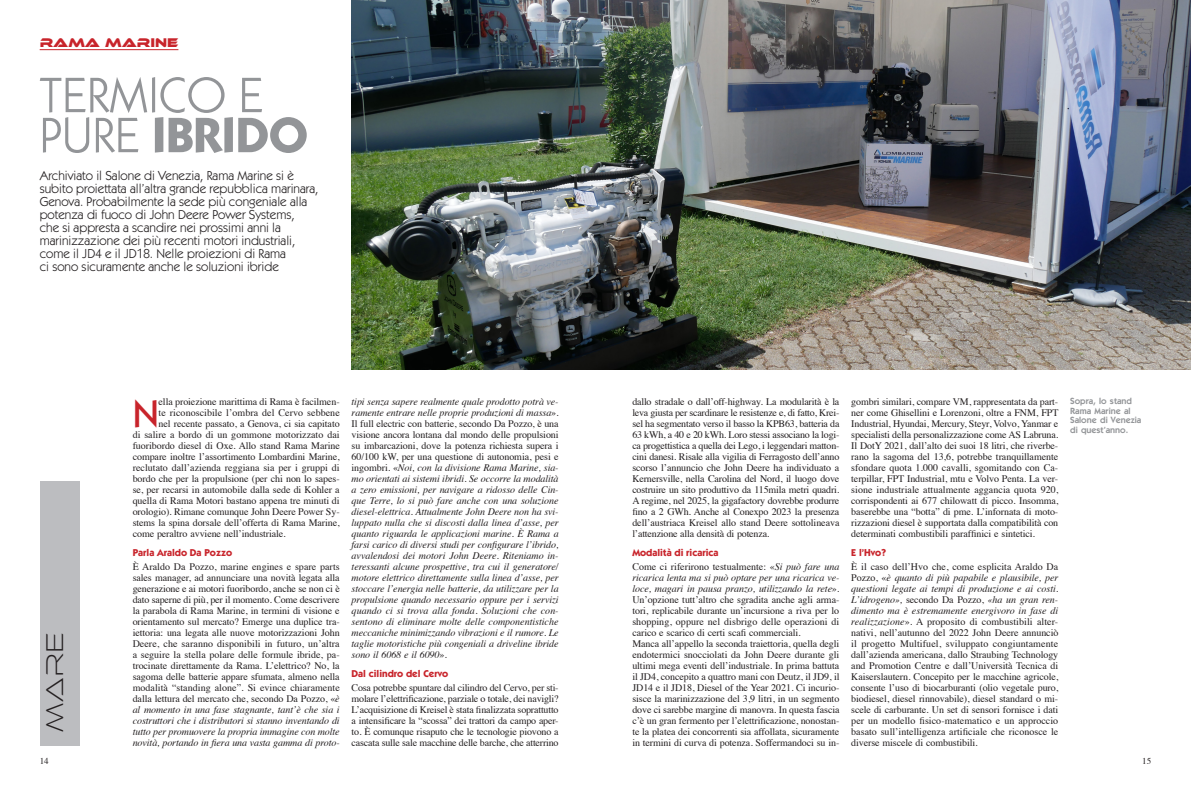
<style>
.page{position:relative;width:1191px;height:786px;background:#fff}
.page>*{position:absolute;margin:0;border:0;box-sizing:border-box;transform-origin:0 0}
.tit1{font:50px/40px "ITC Kabel Std";color:#939598}
.corpo_testo_-_Capolettera{font:500 39.3px "ITC Kabel Std";color:#c8242b}
.testatina_laterale{font:25px "Ethnocentric El";color:#231f20}
.sommario{font:13px/13px "ITC Kabel Std";color:#231f20}
.occhiello{font:700 13px "Ethnocentric Rg";color:#c8242b}
.corpo_testo{font:10px/11px "Times";letter-spacing:-.01em;color:#231f20;text-align:justify}
.corpo_testo-2{font:italic 10px/11px "Times";letter-spacing:-.01em;color:#231f20;text-align:justify}
.corpo_testo_-_Capolettera-2{font:10px "Times";letter-spacing:-.005em;color:#231f20}
.titolino{font:700 10px "ITC Kabel Std";color:#c8242b}
.dida_sinistra{font:600 9px/9.5px "ITC Kabel Std";letter-spacing:.005em;color:#939598}
.t1{font:9px "Times";color:#231f20}
.s1{font-weight:700}
.s2{font-style:italic}
.s3{font-style:normal}
</style>
<div class="page">
<hr style="left:40px;top:49px;width:138px;height:1px;background:#c8242b">
<div style="left:40px;top:481px;width:39px;height:265px;background:#bcbdc0"></div>
<img style="left:351px;top:0;width:840px;height:369px">
<p class="occhiello" style="left:40px;top:34px;width:140px">RAMA MARINE</p>
<p class="tit1" style="left:40px;top:75px;width:270px">TERMICO E<br>PURE <span class="s1">IBRIDO</span></p>
<p class="sommario" style="left:40px;top:169px;width:280px">Archiviato il Salone di Venezia, Rama Marine si è subito proiettata all’altra grande repubblica marinara, Genova. Probabilmente la sede più congeniale alla potenza di fuoco di John Deere Power Systems,<br>che si appresta a scandire nei prossimi anni la marinizzazione dei più recenti motori industriali, come il JD4 e il JD18. Nelle proiezioni di Rama</p>
<p class="sommario" style="left:40px;top:260px;width:241px">ci sono sicuramente anche le soluzioni ibride</p>
<p class="testatina_laterale" style="left:40px;top:731px;width:100px;rotate:-90deg">MARE</p>
<p class="corpo_testo_-_Capolettera" style="left:133px;top:390px;width:28px">N</p>
<p class="corpo_testo_-_Capolettera-2" style="left:159px;top:392px;width:183px">ella proiezione marittima di Rama è facilmen-</p>
<p class="corpo_testo_-_Capolettera-2" style="left:159px;top:403px;width:183px">te riconoscibile l’ombra del Cervo sebbene</p>
<p class="corpo_testo_-_Capolettera-2" style="left:159px;top:414px;width:183px">nel recente passato, a Genova, ci sia capitato</p>
<p class="corpo_testo_-_Capolettera-2" style="left:133px;top:425px;width:208px">di salire a bordo di un gommone motorizzato dai</p>
<p class="corpo_testo_-_Capolettera-2" style="left:133px;top:436px;width:209px">fuoribordo diesel di Oxe. Allo stand Rama Marine</p>
<p class="corpo_testo_-_Capolettera-2" style="left:133px;top:447px;width:208px">compare inoltre l’assortimento Lombardini Marine,</p>
<p class="corpo_testo_-_Capolettera-2" style="left:133px;top:458px;width:208px">reclutato dall’azienda reggiana sia per i gruppi di</p>
<p class="corpo_testo_-_Capolettera-2" style="left:133px;top:469px;width:208px">bordo che per la propulsione (per chi non lo sapes-</p>
<p class="corpo_testo_-_Capolettera-2" style="left:133px;top:480px;width:208px">se, per recarsi in automobile dalla sede di Kohler a</p>
<p class="corpo_testo_-_Capolettera-2" style="left:133px;top:491px;width:208px">quella di Rama Motori bastano appena tre minuti di</p>
<p class="corpo_testo_-_Capolettera-2" style="left:133px;top:502px;width:208px">orologio). Rimane comunque John Deere Power Sy-</p>
<p class="corpo_testo_-_Capolettera-2" style="left:133px;top:513px;width:208px">stems la spina dorsale dell’offerta di Rama Marine,</p>
<p class="corpo_testo_-_Capolettera-2" style="left:133px;top:524px;width:155px">come peraltro avviene nell’industriale.</p>
<p class="titolino" style="left:133px;top:546px;width:101px">Parla Araldo Da Pozzo</p>
<p class="corpo_testo" style="left:133px;top:560px;width:209px">È Araldo Da Pozzo, marine engines e spare parts sales manager, ad annunciare una novità legata alla generazione e ai motori fuoribordo, anche se non ci è dato saperne di più, per il momento. Come descrivere la parabola di Rama Marine, in termini di visione e orientamento sul mercato? Emerge una duplice tra&shy;iettoria: una legata alle nuove motorizzazioni John Deere, che saranno disponibili in futuro, un’altra a seguire la stella polare delle formule ibride, pa&shy;trocinate direttamente da Rama. L’elettrico? No, la sagoma delle batterie appare sfumata, almeno nella modalità “standing alone”. Si evince chiaramente dalla lettura del mercato che, secondo Da Pozzo, «<span class="s2">è al momento in una fase stagnante, tant’è che sia i costruttori che i distributori si stanno inventando di tutto per promuovere la propria immagine con molte novità, portando in fiera una vasta gamma di proto-</span></p>
<p class="corpo_testo-2" style="left:351px;top:395px;width:208px">tipi senza sapere realmente quale prodotto potrà ve&shy;ramente entrare nelle proprie produzioni di massa<span class="s3">».<br>Il full electric con batterie, secondo Da Pozzo, è una visione ancora lontana dal mondo delle propulsioni su imbarcazioni, dove la potenza richiesta supera i 60/100 kW, per una questione di autonomia, pesi e ingombri. «</span>Noi, con la divisione Rama Marine, sia&shy;mo orientati ai sistemi ibridi. Se occorre la modalità a zero emissioni, per navigare a ridosso delle Cin&shy;que Terre, lo si può fare anche con una soluzione diesel-elettrica. Attualmente John Deere non ha svi&shy;luppato nulla che si discosti dalla linea d’asse, per quanto riguarda le applicazioni marine. È Rama a farsi carico di diversi studi per configurare l’ibrido, avvalendosi dei motori John Deere. Riteniamo in&shy;teressanti alcune prospettive, tra cui il generatore/ motore elettrico direttamente sulla linea d’asse, per stoccare l’energia nelle batterie, da utilizzare per la propulsione quando necessario oppure per i servizi quando ci si trova alla fonda. Soluzioni che con&shy;sentono di eliminare molte delle componentistiche meccaniche minimizzando vibrazioni e il rumore. Le taglie motoristiche più congeniali a driveline ibride sono il 6068 e il 6090<span class="s3">».</span></p>
<p class="titolino" style="left:351px;top:667px;width:98px">Dal cilindro del Cervo</p>
<p class="corpo_testo" style="left:351px;top:681px;width:208px">Cosa potrebbe spuntare dal cilindro del Cervo, per sti&shy;molare l’elettrificazione, parziale o totale, dei navigli?<br>L’acquisizione di Kreisel è stata finalizzata soprattutto a intensificare la “scossa” dei trattori da campo aper&shy;to. È comunque risaputo che le tecnologie piovono a cascata sulle sale macchine delle barche, che atterrino</p>
<p class="corpo_testo" style="left:632px;top:395px;width:209px">dallo stradale o dall’off-highway. La modularità è la leva giusta per scardinare le resistenze e, di fatto, Krei&shy;sel ha segmentato verso il basso la KPB63, batteria da 63 kWh, a 40 e 20 kWh. Loro stessi associano la logi&shy;ca progettistica a quella dei Lego, i leggendari matton&shy;cini danesi. Risale alla vigilia di Ferragosto dell’anno scorso l’annuncio che John Deere ha individuato a Kernersville, nella Carolina del Nord, il luogo dove costruire un sito produttivo da 115mila metri quadri.<br>A regime, nel 2025, la gigafactory dovrebbe produrre fino a 2 GWh. Anche al Conexpo 2023 la presenza dell’austriaca Kreisel allo stand Deere sottolineava l’attenzione alla densità di potenza.</p>
<p class="titolino" style="left:632px;top:546px;width:88px">Modalità di ricarica</p>
<p class="corpo_testo" style="left:632px;top:560px;width:208px">Come ci riferirono testualmente: «<span class="s2">Si può fare una ricarica lenta ma si può optare per una ricarica ve&shy;loce, magari in pausa pranzo, utilizzando la rete</span>».<br>Un’opzione tutt’altro che sgradita anche agli arma&shy;tori, replicabile durante un’incursione a riva per lo shopping, oppure nel disbrigo delle operazioni di carico e scarico di certi scafi commerciali.</p>
<p class="corpo_testo" style="left:632px;top:637px;width:209px">Manca all’appello la seconda traiettoria, quella degli endotermici snocciolati da John Deere durante gli ultimi mega eventi dell’industriale. In prima battuta il JD4, concepito a quattro mani con Deutz, il JD9, il JD14 e il JD18, Diesel of the Year 2021. Ci incurio&shy;sisce la marinizzazione del 3,9 litri, in un segmento dove ci sarebbe margine di manovra. In questa fascia c’è un gran fermento per l’elettrificazione, nonostan&shy;te la platea dei concorrenti sia affollata, sicuramente in termini di curva di potenza. Soffermandoci su in-</p>
<p class="corpo_testo" style="left:851px;top:395px;width:209px">gombri similari, compare VM, rappresentata da part&shy;ner come Ghisellini e Lorenzoni, oltre a FNM, FPT Industrial, Hyundai, Mercury, Steyr, Volvo, Yanmar e specialisti della personalizzazione come AS Labruna.</p>
<p class="corpo_testo" style="left:851px;top:439px;width:209px">Il DotY 2021, dall’alto dei suoi 18 litri, che riverbe&shy;rano la sagoma del 13,6, potrebbe tranquillamente sfondare quota 1.000 cavalli, sgomitando con Ca&shy;terpillar, FPT Industrial, mtu e Volvo Penta. La ver&shy;sione industriale attualmente aggancia quota 920, corrispondenti ai 677 chilowatt di picco. Insomma, baserebbe una “botta” di pme. L’infornata di moto&shy;rizzazioni diesel è supportata dalla compatibilità con determinati combustibili paraffinici e sintetici.</p>
<p class="titolino" style="left:851px;top:546px;width:36px">E l’Hvo?</p>
<p class="corpo_testo" style="left:851px;top:560px;width:209px">È il caso dell’Hvo che, come esplicita Araldo Da Pozzo, «<span class="s2">è quanto di più papabile e plausibile, per questioni legate ai tempi di produzione e ai costi.<br>L’idrogeno»,</span> secondo Da Pozzo, <span class="s2">«ha un gran ren&shy;dimento ma è estremamente energivoro in fase di realizzazione</span>». A proposito di combustibili alter&shy;nativi, nell’autunno del 2022 John Deere annunciò il progetto Multifuel, sviluppato congiuntamente dall’azienda americana, dallo Straubing Technology and Promotion Centre e dall’Università Tecnica di Kaiserslautern. Concepito per le macchine agricole, consente l’uso di biocarburanti (olio vegetale puro, biodiesel, diesel rinnovabile), diesel standard o mi&shy;scele di carburante. Un set di sensori fornisce i dati per un modello fisico-matematico e un approccio basato sull’intelligenza artificiale che riconosce le</p>
<p class="corpo_testo" style="left:851px;top:736px;width:128px">diverse miscele di combustibili.</p>
<p class="dida_sinistra" style="left:1070px;top:396px;width:73px">Sopra, lo stand<br>Rama Marine al<br>Salone di Venezia di quest’anno.</p>
<p class="t1" style="left:40px;top:752px;width:11px">14</p>
<p class="t1" style="left:1142px;top:752px;width:11px">15</p>
</div>
